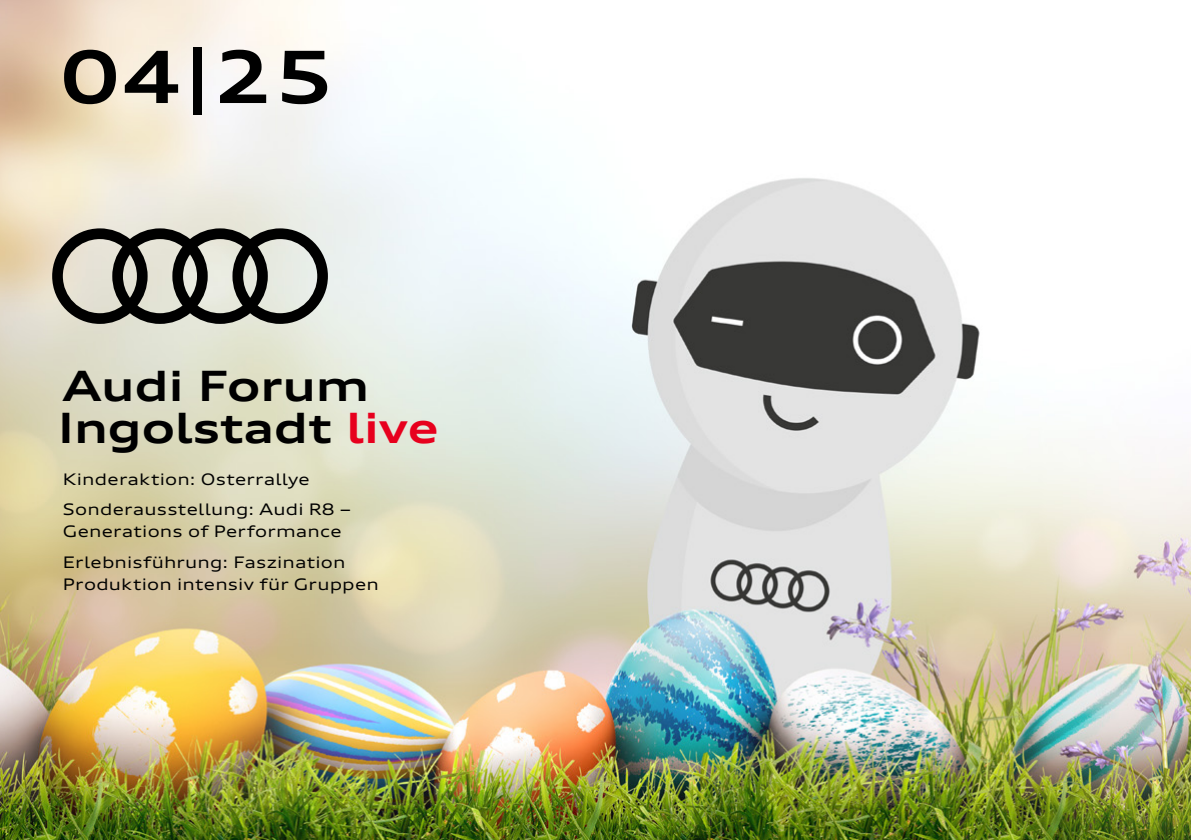
<style>
.page{position:relative;width:1191px;height:840px;background:#fff}
.page>*{position:absolute;margin:0;border:0;box-sizing:border-box;transform-origin:0 0}
.t1{font:700 expanded 72px "Audi Type";color:#000}
.t2{font:700 expanded 42px "Audi Type";color:#000}
.t3{font:expanded 16px/22px "Audi Type";letter-spacing:.015em;color:#000}
.s1{color:#e7001d}
</style>
<div class="page">
<img style="left:0;top:0;width:1191px;height:839px">
<svg style="left:52px;top:228px;width:276px;height:96px;background:#8c8c85"></svg>
<p class="t1" style="left:60px;top:32px;width:276px">04|25</p>
<p class="t2" style="left:62px;top:359px;width:308px">Audi Forum</p>
<p class="t2" style="left:58px;top:401px;width:382px">Ingolstadt <span class="s1">live</span></p>
<p class="t3" style="left:63px;top:467px;width:248px">Kinderaktion: Osterrallye</p>
<p class="t3" style="left:63px;top:498px;width:289px">Sonderausstellung: Audi R8 –<br>Generations of Performance</p>
<p class="t3" style="left:63px;top:550px;width:317px">Erlebnisführung: Faszination<br>Produktion intensiv für Gruppen</p>
</div>
